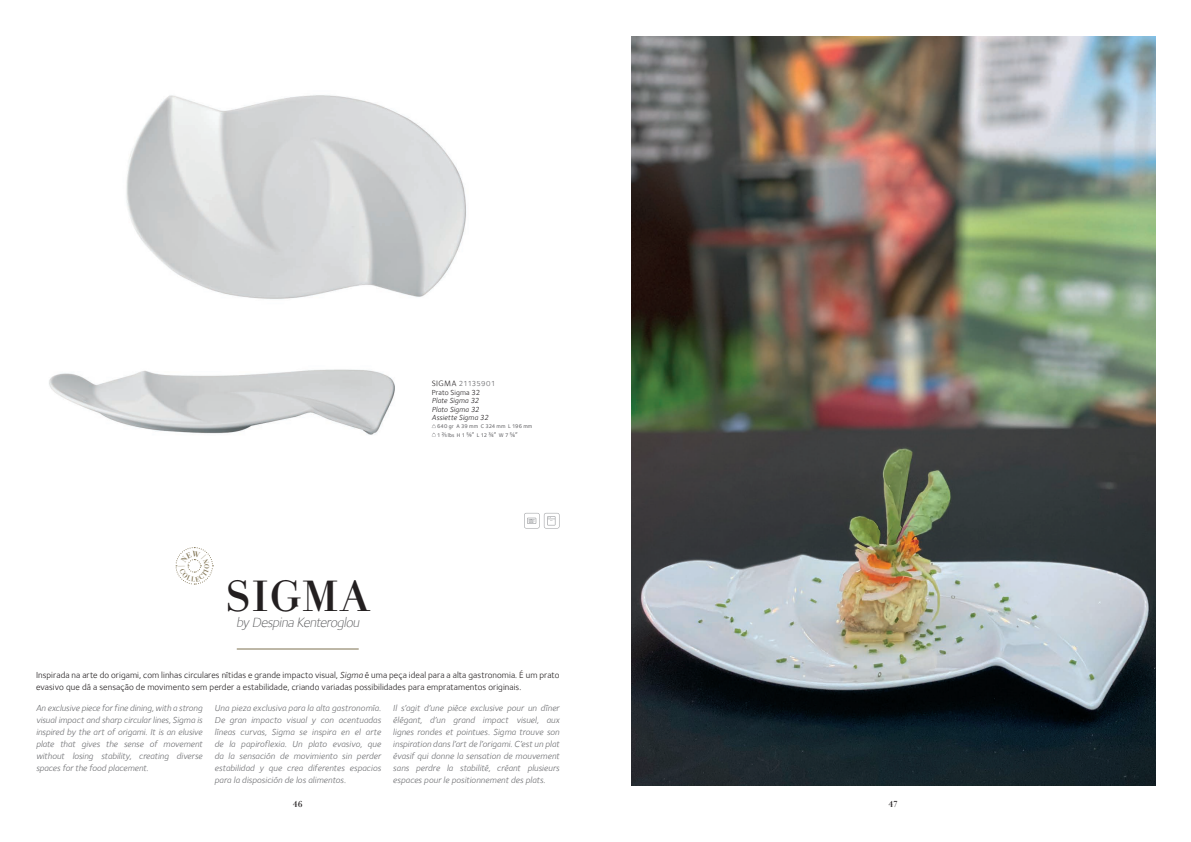
<style>
.page{position:relative;width:1191px;height:842px;background:#fff}
.page>*{position:absolute;margin:0;border:0;box-sizing:border-box;transform-origin:0 0}
.t1{font:700 45px "Andrade Pro";letter-spacing:.005em;color:#231f20}
.t2{font:italic 300 14px "Foundry Sterling";color:#57585a}
.t3{font:italic 9px/12px "Foundry Sterling";color:#6c6d70;text-align:justify}
.t4{font:9px/12px "Foundry Sterling";letter-spacing:.01em;color:#231f20}
.t5{font:700 9px "Andrade Pro";color:#231f20}
.t6{font:italic 7.5px/8.5px "Foundry Sterling";letter-spacing:.015em;color:#231f20}
.t7{font:7.5px/8.5px "Foundry Sterling";letter-spacing:.015em;color:#231f20}
.t8{font:7px "Myriad Pro";color:#636366}
.t9{font:500 5.5px "Foundry Sterling";letter-spacing:.02em;color:#636366}
.s1{font-family:"Foundry Sterling Book Expert";font-size:8px}
.s2{color:#636366}
.s3{font-family:"Foundry Sterling";font-weight:500;font-size:5.5px}
.s4{font-style:italic}
</style>
<div class="page">
<hr style="left:237px;top:648px;width:122px;height:1px;background:#7d704f">
<img style="left:631px;top:36px;width:524px;height:749px">
<svg style="left:524px;top:513px;width:35px;height:15px"></svg>
<img style="left:49px;top:369px;width:346px;height:66px">
<img style="left:126px;top:95px;width:340px;height:204px">
<svg style="left:432px;top:424px;width:4px;height:12px"></svg>
<svg style="left:175px;top:547px;width:38px;height:38px"></svg>
<h1 class="t1" style="left:225px;top:566px;width:146px">SIGMA</h1>
<h2 class="t2" style="left:236px;top:615px;width:127px">by Despina Kenteroglou</h2>
<p class="t7" style="left:432px;top:379px;width:65px"><span class="s1">SIGMA</span> <span class="s2">21135901<br></span>Prato Sigma 32</p>
<p class="t6" style="left:432px;top:396px;width:58px">Plate Sigma 32<br>Plato Sigma 32<br>Assiette Sigma 32</p>
<p class="t9" style="left:437px;top:423px;width:97px">640 gr A 39 mm C 324 mm L 196 mm</p>
<p class="t8" style="left:437px;top:430px;width:82px"><span class="s3">1</span> 2/5 <span class="s3">lbs H 1</span> 5/9” <span class="s3">L 12</span> 3/4” <span class="s3">W 7</span> 5/6”</p>
<p class="t4" style="left:36px;top:669px;width:525px">Inspirada na arte do origami, com linhas circulares nítidas e grande impacto visual, <span class="s4">Sigma</span> é uma peça ideal para a alta gastronomia. É um prato evasivo que dá a sensação de movimento sem perder a estabilidade, criando variadas possibilidades para empratamentos originais.</p>
<p class="t3" style="left:36px;top:702px;width:168px">An exclusive piece for fine dining, with a strong visual impact and sharp circular lines, Sigma is inspired by the art of origami. It is an elusive plate that gives the sense of movement without losing stability, creating diverse spaces for the food placement.</p>
<p class="t3" style="left:214px;top:702px;width:168px">Una pieza exclusiva para la alta gastronomía.<br>De gran impacto visual y con acentuadas líneas curvas, Sigma se inspira en el arte de la papiroflexia. Un plato evasivo, que da la sensación de movimiento sin perder estabilidad y que crea diferentes espacios para la disposición de los alimentos.</p>
<p class="t3" style="left:393px;top:702px;width:168px">Il s’agit d’une pièce exclusive pour un dîner élégant, d’un grand impact visuel, aux lignes rondes et pointues. Sigma trouve son inspiration dans l’art de l’origami. C’est un plat évasif qui donne la sensation de mouvement sans perdre la stabilité, créant plusieurs espaces pour le positionnement des plats.</p>
<p class="t5" style="left:293px;top:798px;width:11px">46</p>
<p class="t5" style="left:888px;top:798px;width:11px">47</p>
</div>
